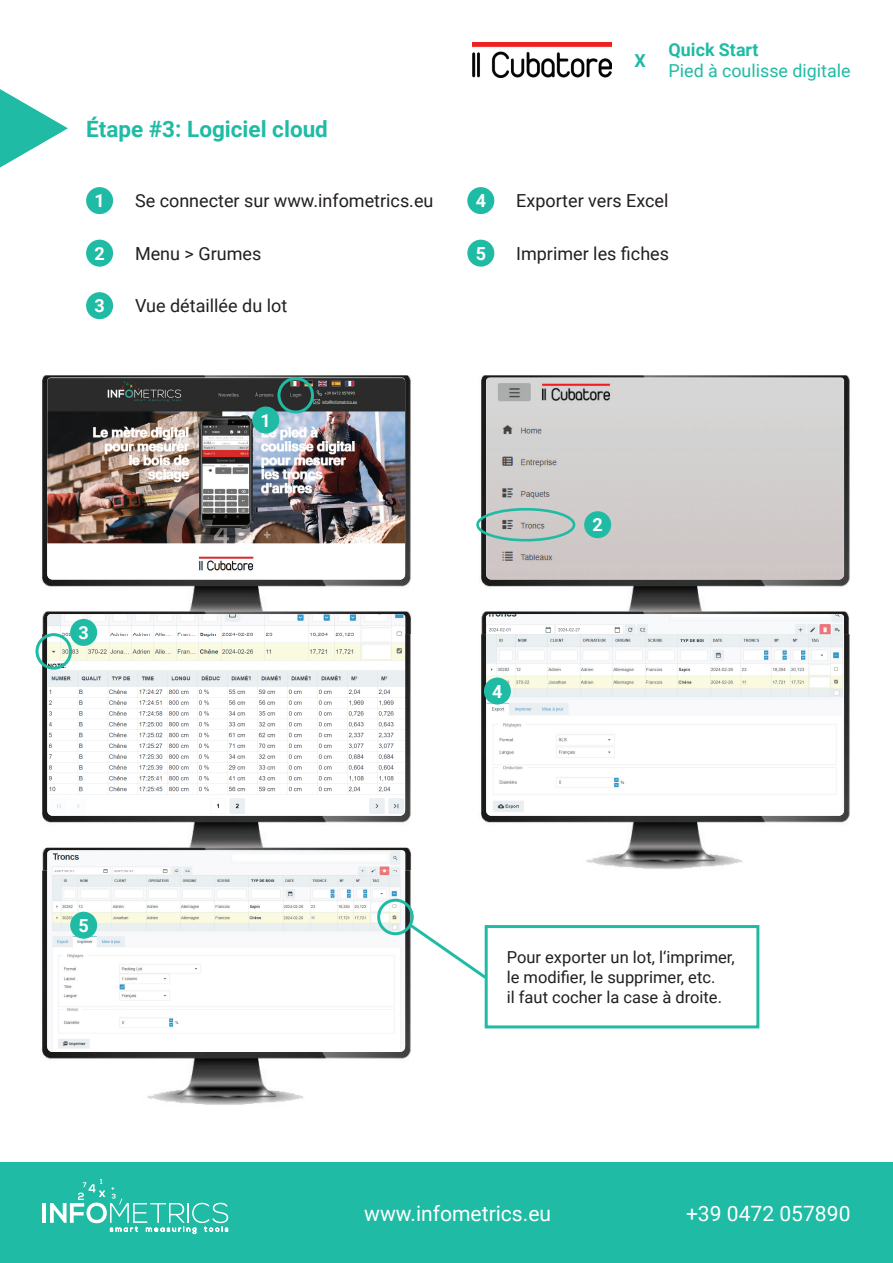
<style>
.page{position:relative;width:893px;height:1263px;background:#fff}
.page>*{position:absolute;margin:0;border:0;box-sizing:border-box;transform-origin:0 0}
.t1{font:700 22.5px "Roboto";color:#1fbba4}
.t2{font:21.15px "Roboto";color:#fff}
.t3{font:18px "Roboto";color:#231f20}
.t4{font:700 18px "Roboto";color:#fff}
.t5{font:17.85px "Roboto";color:#1fbba4}
.t6{font:700 17.85px "Roboto";color:#1fbba4}
.t7{font:16.5px/19.8px "Roboto";color:#231f20}
</style>
<div class="page">
<svg style="left:0;top:89px;width:68px;height:79px"></svg>
<div style="left:0;top:1162px;width:893px;height:101px;background:#1fbba4"></div>
<hr style="left:43px;top:1203px;width:3px;height:20px;background:#fff">
<svg style="left:50px;top:1179px;width:178px;height:55px"></svg>
<div style="left:86px;top:240px;width:27px;height:27px;background:#1fbba4;border-radius:50%"></div>
<div style="left:86px;top:187px;width:27px;height:27px;background:#1fbba4;border-radius:50%"></div>
<div style="left:86px;top:292px;width:27px;height:27px;background:#1fbba4;border-radius:50%"></div>
<div style="left:467px;top:240px;width:27px;height:27px;background:#1fbba4;border-radius:50%"></div>
<div style="left:467px;top:187px;width:27px;height:27px;background:#1fbba4;border-radius:50%"></div>
<img style="left:40px;top:375px;width:372px;height:730px">
<img style="left:47px;top:378px;width:358px;height:201px">
<div style="left:277px;top:377px;width:37px;height:37px;border:3px solid #1fbba4;border-radius:50%"></div>
<div style="left:252px;top:406px;width:27px;height:27px;background:#1fbba4;border-radius:50%"></div>
<img style="left:480px;top:375px;width:370px;height:494px">
<img style="left:486px;top:378px;width:358px;height:201px">
<div style="left:476px;top:508px;width:99px;height:33px;border:3px solid #1fbba4;border-radius:50%"></div>
<div style="left:584px;top:511px;width:27px;height:27px;background:#1fbba4;border-radius:50%"></div>
<img style="left:40px;top:611px;width:372px;height:23px">
<img style="left:47px;top:614px;width:358px;height:202px">
<div style="left:36px;top:633px;width:36px;height:37px;border:3px solid #1fbba4;border-radius:50%"></div>
<div style="left:70px;top:619px;width:27px;height:27px;background:#1fbba4;border-radius:50%"></div>
<img style="left:480px;top:611px;width:370px;height:23px">
<img style="left:486px;top:614px;width:358px;height:202px">
<div style="left:484px;top:677px;width:27px;height:27px;background:#1fbba4;border-radius:50%"></div>
<img style="left:40px;top:848px;width:372px;height:22px">
<img style="left:47px;top:850px;width:358px;height:202px">
<div style="left:70px;top:912px;width:27px;height:27px;background:#1fbba4;border-radius:50%"></div>
<div style="left:485px;top:925px;width:274px;height:103px;border:3px solid #1fbba4"></div>
<div style="left:377px;top:899px;width:37px;height:36px;border:3px solid #1fbba4;border-radius:50%"></div>
<svg style="left:406px;top:921px;width:83px;height:60px"></svg>
<img style="left:472px;top:43px;width:140px;height:34px">
<p class="t1" style="left:86px;top:113px;width:243px">Étape #3: Logiciel cloud</p>
<p class="t4" style="left:94px;top:188px;width:12px">1</p>
<p class="t3" style="left:135px;top:188px;width:300px">Se connecter sur www.infometrics.eu</p>
<p class="t4" style="left:94px;top:241px;width:12px">2</p>
<p class="t3" style="left:135px;top:241px;width:128px">Menu &gt; Grumes</p>
<p class="t4" style="left:94px;top:293px;width:12px">3</p>
<p class="t3" style="left:135px;top:293px;width:154px">Vue détaillée du lot</p>
<p class="t4" style="left:261px;top:408px;width:12px">1</p>
<p class="t4" style="left:78px;top:620px;width:12px">3</p>
<p class="t6" style="left:634px;top:48px;width:13px">X</p>
<p class="t6" style="left:669px;top:37px;width:91px">Quick Start</p>
<p class="t5" style="left:669px;top:59px;width:183px">Pied à coulisse digitale</p>
<p class="t4" style="left:476px;top:188px;width:12px">4</p>
<p class="t4" style="left:476px;top:241px;width:12px">5</p>
<p class="t3" style="left:516px;top:188px;width:154px">Exporter vers Excel</p>
<p class="t3" style="left:516px;top:241px;width:154px">Imprimer les fiches</p>
<p class="t4" style="left:492px;top:679px;width:12px">4</p>
<p class="t4" style="left:592px;top:512px;width:12px">2</p>
<p class="t4" style="left:78px;top:913px;width:12px">5</p>
<p class="t7" style="left:507px;top:947px;width:229px">Pour exporter un lot, l‘imprimer, le modifier, le supprimer, etc.<br>il faut cocher la case à droite.</p>
<p class="t2" style="left:364px;top:1198px;width:188px">www.infometrics.eu</p>
<p class="t2" style="left:686px;top:1198px;width:166px">+39 0472 057890</p>
</div>
